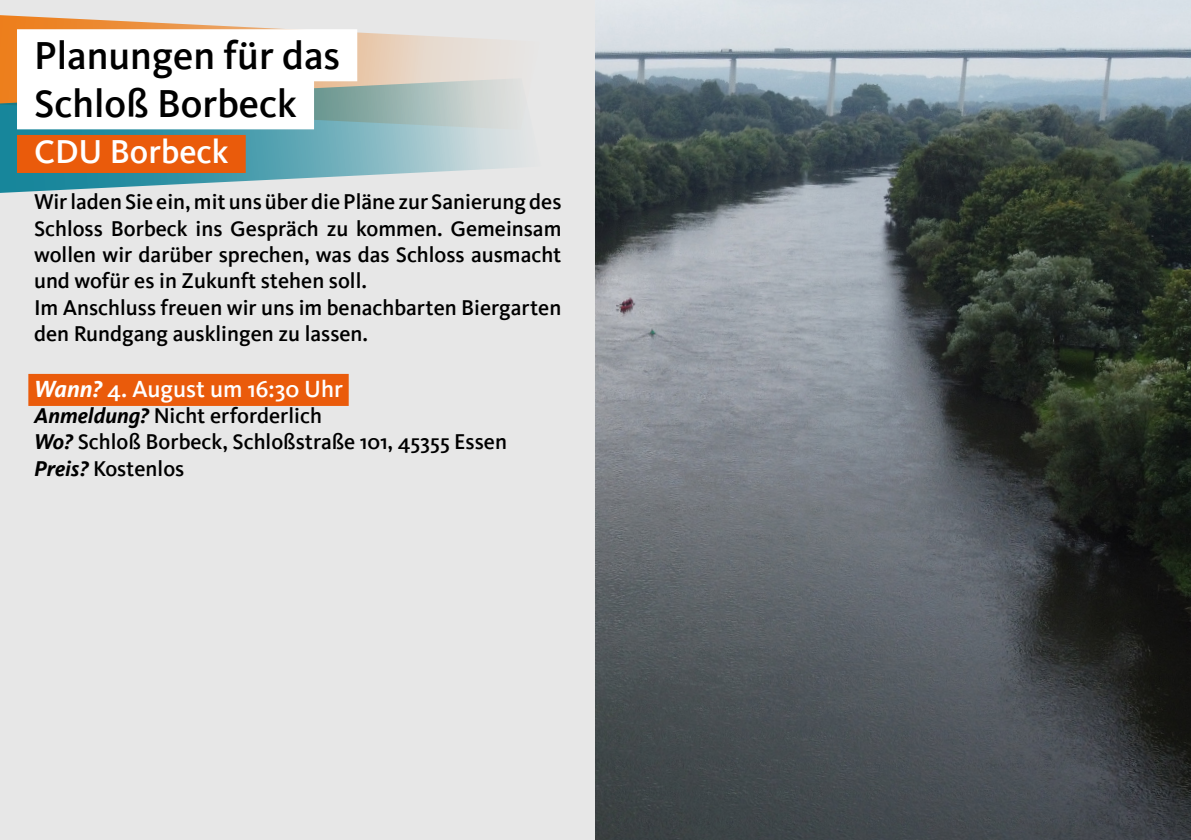
<style>
.page{position:relative;width:1191px;height:840px;background:#fff}
.page>*{position:absolute;margin:0;border:0;box-sizing:border-box;transform-origin:0 0}
.t1{font:500 40px/48px "CDU Kievit Tab";color:#000}
.t2{font:500 34px "CDU Kievit Tab";color:#fff}
.t3{font:500 24px "CDU Kievit";color:#fff}
.t4{font:500 22px/26.4px "CDU Kievit";color:#000}
.s1{font-weight:700;font-style:italic}
</style>
<div class="page">
<div style="left:0;top:0;width:1191px;height:839px;background:#e7e7e7"></div>
<svg style="left:0;top:15px;width:497px;height:63px"></svg>
<svg style="left:0;top:78px;width:518px;height:115px"></svg>
<div style="left:17px;top:29px;width:340px;height:52px;background:#fff"></div>
<div style="left:17px;top:77px;width:297px;height:52px;background:#fff"></div>
<div style="left:28px;top:373px;width:321px;height:32px;background:#ea5b0b"></div>
<div style="left:17px;top:135px;width:229px;height:38px;background:#ea5b0b"></div>
<img style="left:595px;top:0;width:596px;height:839px">
<h1 class="t1" style="left:34px;top:32px;width:308px">Planungen für das<br>Schloß Borbeck</h1>
<h2 class="t2" style="left:34px;top:132px;width:196px">CDU Borbeck</h2>
<p class="t4" style="left:34px;top:189px;width:529px">Wir laden Sie ein, mit uns über die Pläne zur Sanierung des Schloss Borbeck ins Gespräch zu kommen. Gemeinsam wollen wir darüber sprechen, was das Schloss ausmacht und wofür es in Zukunft stehen soll.<br>Im Anschluss freuen wir uns im benachbarten Biergarten den Rundgang ausklingen zu lassen.</p>
<p class="t3" style="left:34px;top:374px;width:310px"><span class="s1">Wann?</span> 4. August um 16:30 Uhr</p>
<p class="t4" style="left:34px;top:402px;width:474px"><span class="s1">Anmeldung?</span> Nicht erforderlich<br><span class="s1">Wo?</span> Schloß Borbeck, Schloßstraße 101, 45355 Essen<br><span class="s1">Preis?</span> Kostenlos</p>
</div>
